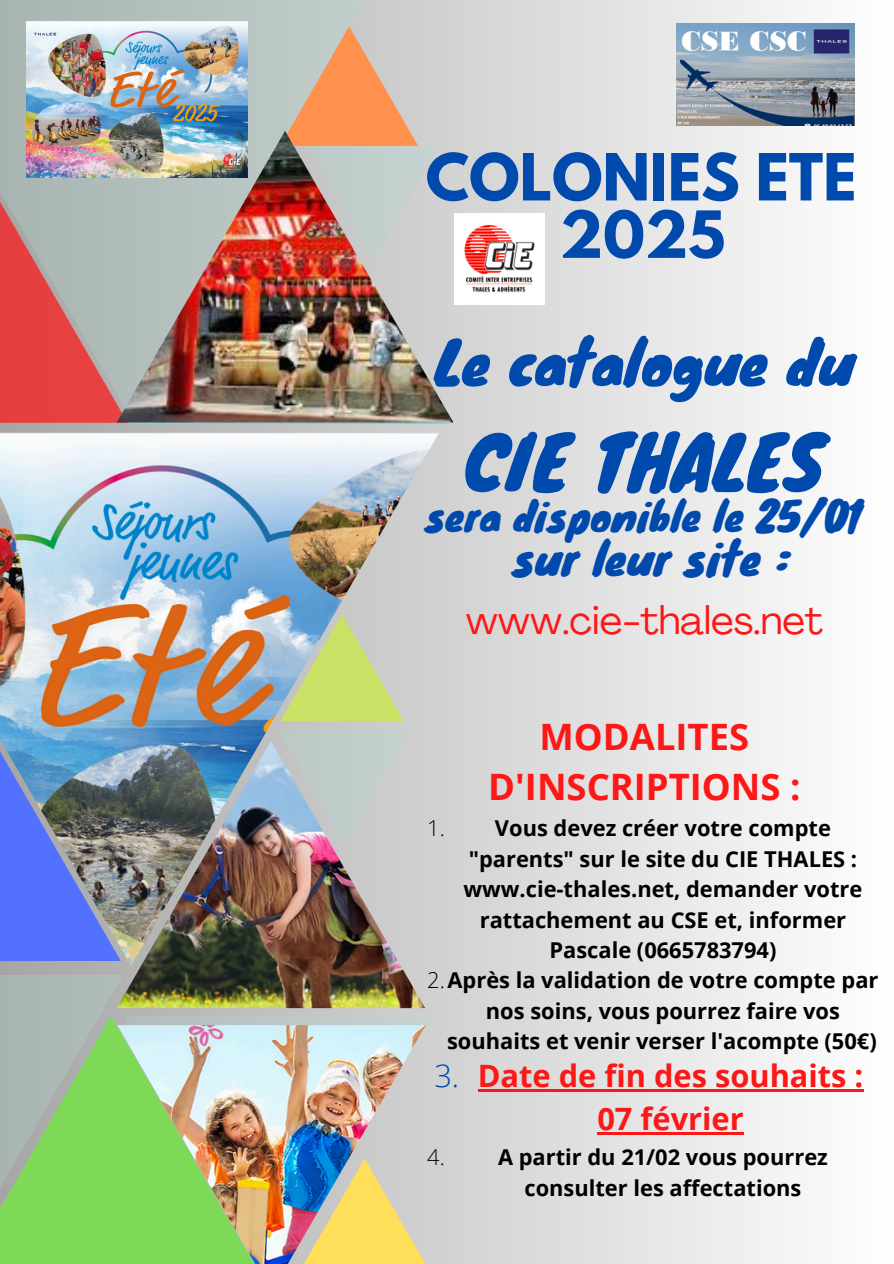
<style>
.page{position:relative;width:894px;height:1264px;background:#fff}
.page>*{position:absolute;margin:0;border:0;box-sizing:border-box;transform-origin:0 0}
.t1{font:72.45px "Knewave";color:#004aad}
.t2{font:58.95px "Knewave";color:#004aad}
.t3{font:700 57.45px/57.3px "League Spartan";color:#004aad;text-align:center}
.t4{font:43.8px "Knewave";color:#004aad}
.t5{font:39.3px "Knewave";color:#004aad}
.t6{font:39.3px "Agrandir";color:#ff1616}
.t7{font:700 36.45px/50.7px "Open Sans";color:#ff1616;text-align:center}
.t8{font:700 30.75px/42.8px "Open Sans";color:#ff1616;text-align:center}
.t9{font:300 30.75px "Open Sans";color:#004aad}
.t10{font:700 21.9px/30.3px "Open Sans";color:#000;text-align:center}
.t11{font:300 21.9px "Open Sans";color:#000}
.s1{font-weight:300}
</style>
<div class="page">
<div style="left:0;top:0;width:893px;height:1263px;background:linear-gradient(to right,#a3a09f,#feffff)"></div>
<div style="left:0;top:975px;width:123px;height:41px;background:#acb8b5"></div>
<svg style="left:0;top:1016px;width:125px;height:247px;background:#8ecb78"></svg>
<img style="left:0;top:433px;width:439px;height:533px">
<img style="left:0;top:696px;width:121px;height:264px">
<svg style="left:0;top:0;width:380px;height:146px;background:#b3c0bd"></svg>
<svg style="left:125px;top:1016px;width:306px;height:142px;background:#c0c9c6"></svg>
<img style="left:117px;top:741px;width:308px;height:267px">
<svg style="left:0;top:146px;width:117px;height:276px;background:#c77e7d"></svg>
<svg style="left:280px;top:26px;width:159px;height:105px;background:#dcb59b"></svg>
<svg style="left:278px;top:730px;width:132px;height:114px;background:#bfc8cb"></svg>
<svg style="left:425px;top:1158px;width:8px;height:105px"></svg>
<svg style="left:280px;top:614px;width:124px;height:107px;background:#bed39b"></svg>
<hr style="left:477px;top:1089px;width:386px;height:2px;background:#ff1616">
<hr style="left:597px;top:1132px;width:146px;height:2px;background:#ff1616">
<img style="left:117px;top:1025px;width:308px;height:238px">
<img style="left:117px;top:131px;width:336px;height:291px">
<img style="left:676px;top:23px;width:178px;height:102px">
<img style="left:454px;top:214px;width:90px;height:90px">
<img style="left:676px;top:30px;width:169px;height:95px">
<img style="left:27px;top:21px;width:220px;height:156px">
<p class="t3" style="left:425px;top:156px;width:432px">COLONIES ETE<br>2025</p>
<p class="t2" style="left:434px;top:314px;width:421px">Le catalogue du</p>
<p class="t1" style="left:464px;top:403px;width:361px">CIE THALES</p>
<p class="t5" style="left:425px;top:484px;width:439px">sera disponible le 25/01</p>
<p class="t4" style="left:512px;top:522px;width:278px">sur leur site :</p>
<h1 class="t6" style="left:466px;top:605px;width:358px">www.cie-thales.net</h1>
<p class="t11" style="left:427px;top:813px;width:19px">1.</p>
<p class="t7" style="left:488px;top:710px;width:313px">MODALITES<br>D'INSCRIPTIONS :</p>
<p class="t10" style="left:463px;top:812px;width:400px">Vous devez créer votre compte "parents" sur le site du CIE THALES : www.cie-thales.net, demander votre rattachement au CSE et, informer<br>Pascale (0665783794)</p>
<p class="t10" style="left:427px;top:964px;width:452px"><span class="s1">2.</span>Après la validation de votre compte par</p>
<p class="t10" style="left:486px;top:995px;width:355px">nos soins, vous pourrez faire vos</p>
<p class="t10" style="left:447px;top:1025px;width:431px">souhaits et venir verser l'acompte (50€)</p>
<p class="t8" style="left:477px;top:1054px;width:387px">Date de fin des souhaits :<br>07 février</p>
<h3 class="t9" style="left:434px;top:1054px;width:26px">3.</h3>
<p class="t11" style="left:427px;top:1141px;width:19px">4.</p>
<p class="t10" style="left:498px;top:1141px;width:331px">A partir du 21/02 vous pourrez consulter les affectations</p>
</div>
